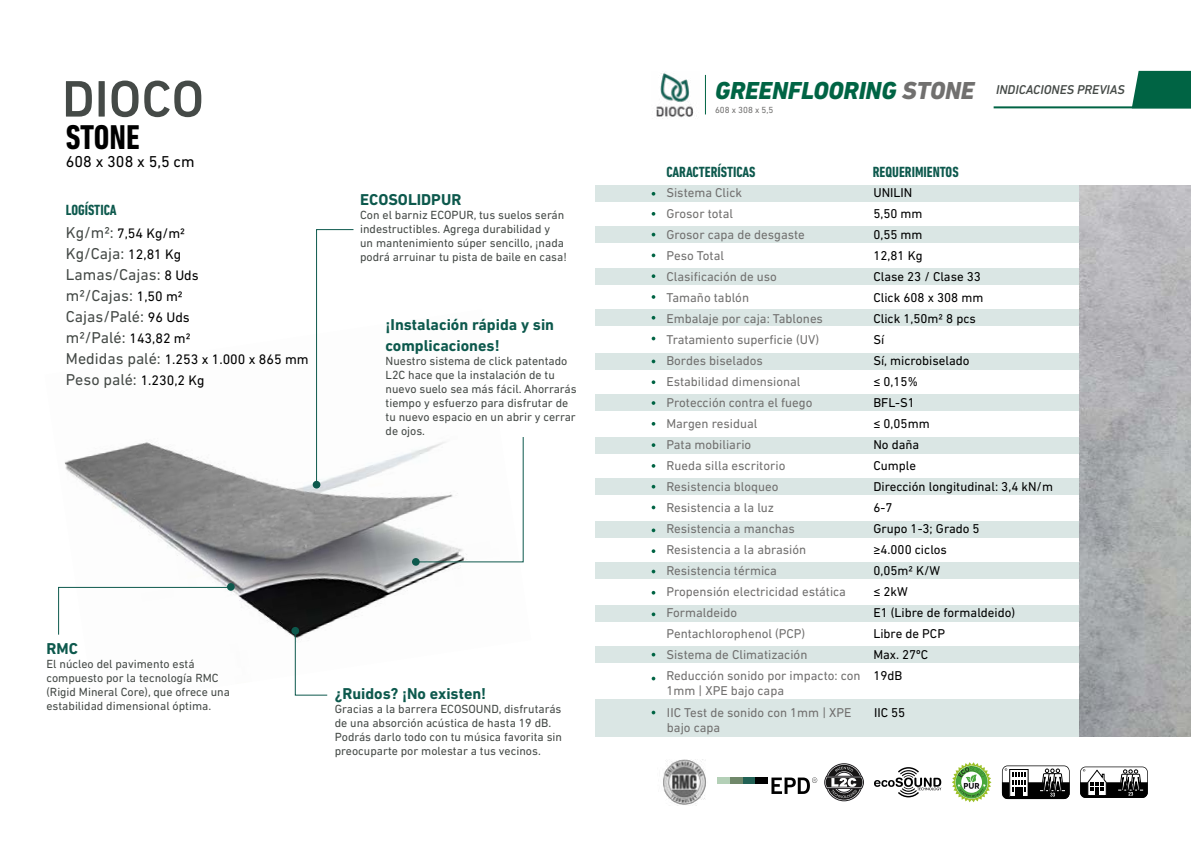
<style>
.page{position:relative;width:1191px;height:842px;background:#fff}
.page>*{position:absolute;margin:0;border:0;box-sizing:border-box;transform-origin:0 0}
.t1{font:500 52.2px "DIN Next LT Pro";color:#454a47}
.t2{font:700 condensed 35px "DIN Next LT Pro";letter-spacing:-.005em;color:#000}
.t3{font:italic 800 25px "DIN Next LT Pro";color:#006444}
.t4{font:16px/21px "DIN Next LT Pro";color:#454a47}
.t5{font:700 16px/21px "DIN Next LT Pro";color:#0d594d}
.t6{font:16px "DIN Next LT Pro";color:#000}
.t7{font:700 condensed 15px "DIN Next LT Pro";color:#0d594d}
.t8{font:14px "DIN Next LT Pro";color:#000}
.t9{font:13px/21px "DIN Next LT Pro";color:#71706f}
.t10{font:13px/21px "DIN Next LT Pro";color:#000}
.t11{font:italic 500 13px "DIN Next LT Pro";color:#454a47}
.t12{font:12px/14px "DIN Next LT Pro";color:#454a47}
.t13{font:9px "DIN Next LT Pro";color:#71706f}
.s1{font-size:16px;color:#454a47}
.s2{font-size:14px;color:#000}
.s3{color:#71706f}
</style>
<div class="page">
<img style="left:656px;top:72px;width:38px;height:47px">
<hr style="left:705px;top:75px;width:1px;height:39px;background:#006444">
<hr style="left:993px;top:106px;width:198px;height:2px;background:#006444">
<svg style="left:1131px;top:71px;width:60px;height:36px;background:#126f51"></svg>
<img style="left:64px;top:442px;width:397px;height:195px">
<div style="left:595px;top:185px;width:505px;height:17px;background:#dae6e4"></div>
<div style="left:595px;top:268px;width:505px;height:17px;background:#dae6e4"></div>
<div style="left:595px;top:353px;width:505px;height:17px;background:#dae6e4"></div>
<div style="left:595px;top:437px;width:505px;height:17px;background:#dae6e4"></div>
<div style="left:595px;top:521px;width:505px;height:17px;background:#dae6e4"></div>
<div style="left:595px;top:226px;width:505px;height:17px;background:#dae6e4"></div>
<div style="left:595px;top:309px;width:505px;height:17px;background:#dae6e4"></div>
<div style="left:595px;top:394px;width:505px;height:17px;background:#dae6e4"></div>
<div style="left:595px;top:478px;width:505px;height:17px;background:#dae6e4"></div>
<div style="left:595px;top:562px;width:505px;height:17px;background:#dae6e4"></div>
<div style="left:595px;top:605px;width:505px;height:16px;background:#dae6e4"></div>
<div style="left:595px;top:646px;width:505px;height:17px;background:#dae6e4"></div>
<div style="left:595px;top:700px;width:505px;height:37px;background:#dae6e4"></div>
<img style="left:1079px;top:185px;width:112px;height:552px">
<svg style="left:651px;top:192px;width:4px;height:4px"></svg>
<svg style="left:651px;top:233px;width:4px;height:3px"></svg>
<svg style="left:651px;top:274px;width:4px;height:4px"></svg>
<svg style="left:651px;top:360px;width:4px;height:3px"></svg>
<svg style="left:651px;top:443px;width:4px;height:4px"></svg>
<svg style="left:651px;top:528px;width:4px;height:4px"></svg>
<svg style="left:651px;top:316px;width:4px;height:4px"></svg>
<svg style="left:651px;top:401px;width:4px;height:4px"></svg>
<svg style="left:651px;top:570px;width:4px;height:3px"></svg>
<svg style="left:651px;top:612px;width:4px;height:4px"></svg>
<svg style="left:651px;top:653px;width:4px;height:3px"></svg>
<svg style="left:651px;top:677px;width:4px;height:3px"></svg>
<svg style="left:651px;top:711px;width:4px;height:3px"></svg>
<svg style="left:651px;top:212px;width:4px;height:4px"></svg>
<svg style="left:651px;top:253px;width:4px;height:4px"></svg>
<svg style="left:651px;top:295px;width:4px;height:4px"></svg>
<svg style="left:651px;top:380px;width:4px;height:4px"></svg>
<svg style="left:651px;top:464px;width:4px;height:4px"></svg>
<svg style="left:651px;top:549px;width:4px;height:4px"></svg>
<svg style="left:651px;top:337px;width:4px;height:3px"></svg>
<svg style="left:651px;top:422px;width:4px;height:4px"></svg>
<svg style="left:651px;top:506px;width:4px;height:3px"></svg>
<svg style="left:651px;top:591px;width:4px;height:4px"></svg>
<div style="left:742px;top:778px;width:13px;height:6px;background:#216154"></div>
<div style="left:730px;top:778px;width:13px;height:6px;background:#70886a"></div>
<div style="left:717px;top:778px;width:13px;height:6px;background:#b4d0b7"></div>
<div style="left:755px;top:778px;width:13px;height:6px;background:#000"></div>
<svg style="left:771px;top:777px;width:46px;height:17px"></svg>
<svg style="left:824px;top:764px;width:39px;height:37px"></svg>
<svg style="left:874px;top:767px;width:67px;height:30px"></svg>
<svg style="left:952px;top:762px;width:39px;height:40px"></svg>
<svg style="left:1002px;top:765px;width:67px;height:34px"></svg>
<svg style="left:1080px;top:766px;width:67px;height:32px"></svg>
<img style="left:663px;top:759px;width:43px;height:46px">
<div style="left:313px;top:481px;width:7px;height:7px;background:#0d594d;border-radius:50%"></div>
<div style="left:227px;top:583px;width:8px;height:8px;background:#0d594d;border-radius:50%"></div>
<div style="left:412px;top:558px;width:8px;height:8px;background:#0d594d;border-radius:50%"></div>
<div style="left:291px;top:627px;width:8px;height:8px;background:#0d594d;border-radius:50%"></div>
<svg style="left:315px;top:229px;width:39px;height:257px"></svg>
<svg style="left:58px;top:586px;width:174px;height:50px"></svg>
<svg style="left:415px;top:437px;width:109px;height:126px"></svg>
<svg style="left:294px;top:630px;width:34px;height:66px"></svg>
<h1 class="t1" style="left:62px;top:68px;width:144px">DIOCO</h1>
<h2 class="t2" style="left:66px;top:116px;width:75px">STONE</h2>
<h3 class="t6" style="left:66px;top:155px;width:130px">608 x 308 x 5,5 cm</h3>
<p class="t7" style="left:66px;top:201px;width:52px">LOGÍSTICA</p>
<p class="t8" style="left:66px;top:228px;width:121px"><span class="s1">Kg/m2:</span> 7,54 Kg/m2</p>
<h3 class="t4" style="left:66px;top:244px;width:134px">Kg/Caja: <span class="s2">12,81 Kg<br></span>Lamas/Cajas: <span class="s2">8 Uds </span>m2/Cajas: <span class="s2">1,50 m2<br></span>Cajas/Palé: <span class="s2">96 Uds </span>m2/Palé: <span class="s2">143,82 m2</span></h3>
<p class="t8" style="left:66px;top:354px;width:244px"><span class="s1">Medidas palé:</span> 1.253 x 1.000 x 865 mm</p>
<h3 class="t4" style="left:66px;top:370px;width:140px">Peso palé: <span class="s2">1.230,2 Kg</span></h3>
<h3 class="t5" style="left:360px;top:190px;width:103px">ECOSOLIDPUR</h3>
<p class="t12" style="left:360px;top:208px;width:208px">Con el barniz ECOPUR, tus suelos serán indestructibles. Agrega durabilidad y<br>un mantenimiento súper sencillo, ¡nada podrá arruinar tu pista de baile en casa!</p>
<h3 class="t5" style="left:385px;top:315px;width:170px">¡Instalación rápida y sin complicaciones!</h3>
<p class="t12" style="left:385px;top:353px;width:193px">Nuestro sistema de click patentado<br>L2C hace que la instalación de tu nuevo suelo sea más fácil. Ahorrarás tiempo y esfuerzo para disfrutar de tu nuevo espacio en un abrir y cerrar de ojos.</p>
<h3 class="t5" style="left:46px;top:639px;width:33px">RMC</h3>
<p class="t12" style="left:46px;top:656px;width:185px">El núcleo del pavimento está compuesto por la tecnología RMC (Rigid Mineral Core), que ofrece una estabilidad dimensional óptima.</p>
<h3 class="t5" style="left:335px;top:685px;width:153px">¿Ruidos? ¡No existen!</h3>
<p class="t12" style="left:335px;top:702px;width:229px">Gracias a la barrera ECOSOUND, disfrutarás de una absorción acústica de hasta 19 dB.<br>Podrás darlo todo con tu música favorita sin preocuparte por molestar a tus vecinos.</p>
<h3 class="t3" style="left:715px;top:76px;width:261px">GREENFLOORING <span class="s3">STONE</span></h3>
<p class="t13" style="left:715px;top:107px;width:60px">608 x 308 x 5,5</p>
<p class="t7" style="left:666px;top:163px;width:91px">CARACTERÍSTICAS</p>
<p class="t7" style="left:872px;top:163px;width:87px">REQUERIMIENTOS</p>
<p class="t11" style="left:996px;top:82px;width:130px">INDICACIONES PREVIAS</p>
<p class="t9" style="left:666px;top:183px;width:181px">Sistema Click<br>Grosor total<br>Grosor capa de desgaste<br>Peso Total<br>Clasificación de uso<br>Tamaño tablón<br>Embalaje por caja: Tablones<br>Tratamiento superficie (UV)<br>Bordes biselados<br>Estabilidad dimensional<br>Protección contra el fuego<br>Margen residual<br>Pata mobiliario<br>Rueda silla escritorio<br>Resistencia bloqueo<br>Resistencia a la luz<br>Resistencia a manchas<br>Resistencia a la abrasión<br>Resistencia térmica<br>Propensión electricidad estática<br>Formaldeido<br>Pentachlorophenol (PCP)<br>Sistema de Climatización</p>
<p class="t10" style="left:873px;top:183px;width:181px">UNILIN<br>5,50 mm<br>0,55 mm<br>12,81 Kg<br>Clase 23 / Clase 33<br>Click 608 x 308 mm<br>Click 1,50m2 8 pcs<br>Sí<br>Sí, microbiselado<br>≤ 0,15%<br>BFL-S1<br>≤ 0,05mm<br>No daña<br>Cumple<br>Dirección longitudinal: 3,4 kN/m<br>6- 7<br>Grupo 1- 3; Grado 5<br>≥4.000 ciclos<br>0,05m2 K/W<br>≤ 2kW<br>E1 (Libre de formaldeido)<br>Libre de PCP<br>Max. 27ºC</p>
<p class="t9" style="left:666px;top:667px;width:196px;line-height:15px">Reducción sonido por impacto: con<br>1mm | XPE bajo capa</p>
<p class="t10" style="left:873px;top:665px;width:30px">19dB</p>
<p class="t9" style="left:667px;top:704px;width:186px;line-height:15px">IIC Test de sonido con 1mm | XPE bajo capa</p>
<p class="t10" style="left:874px;top:703px;width:33px">IIC 55</p>
</div>
